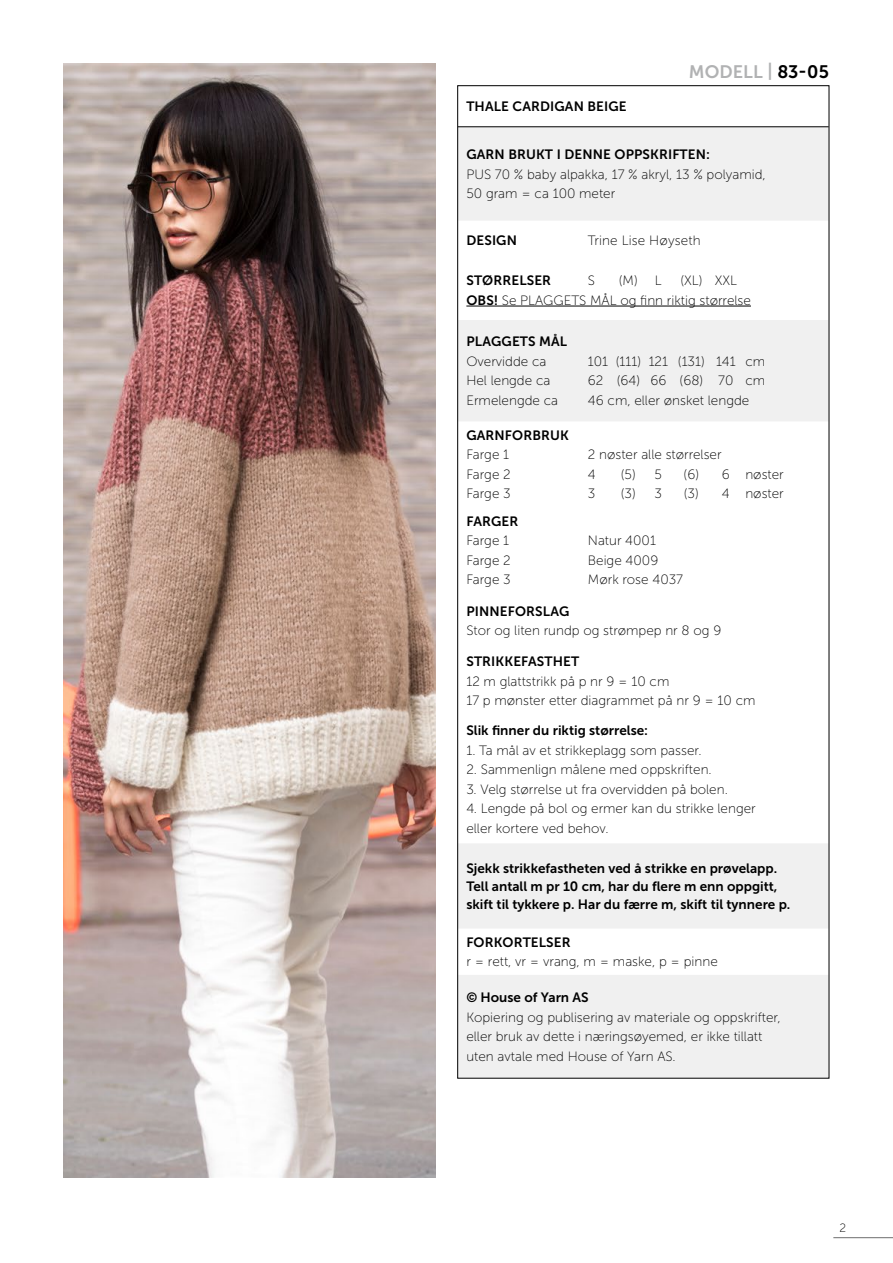
<style>
.page{position:relative;width:893px;height:1263px;background:#fff}
.page>*{position:absolute;margin:0;border:0;box-sizing:border-box;transform-origin:0 0}
.t1{font:18px "Museo Sans 700";letter-spacing:.005em;color:#b1b2b3}
.t2{font:13.5px "Museo Sans 100";color:#000}
.t3{font:13.5px "Museo Sans 700";color:#000}
.t4{font:12px "Museo Sans 100";color:#000}
.s1{color:#000}
.s2{font-family:"Museo Sans 700"}
</style>
<div class="page">
<hr style="left:833px;top:1237px;width:60px;height:1px;background:#6e6e6e">
<img style="left:64px;top:64px;width:372px;height:1114px">
<svg style="left:459px;top:128px;width:368px;height:948px"></svg>
<hr style="left:458px;top:127px;width:371px;height:1px;background:#000">
<hr style="left:466px;top:306px;width:285px;height:1px;background:#000">
<p class="t1" style="left:689px;top:62px;width:142px">MODELL | <span class="s1">83-05</span></p>
<p class="t3" style="left:466px;top:99px;width:162px">THALE CARDIGAN BEIGE</p>
<p class="t3" style="left:466px;top:147px;width:245px">GARN BRUKT I DENNE OPPSKRIFTEN:</p>
<p class="t2" style="left:466px;top:167px;width:301px">PUS 70 % baby alpakka, 17 % akryl, 13 % polyamid,</p>
<p class="t2" style="left:466px;top:186px;width:150px">50 gram = ca 100 meter</p>
<p class="t3" style="left:466px;top:233px;width:52px">DESIGN</p>
<p class="t2" style="left:588px;top:233px;width:114px">Trine Lise Høyseth</p>
<p class="t3" style="left:466px;top:273px;width:86px">STØRRELSER</p>
<p class="t2" style="left:588px;top:273px;width:9px">S</p>
<p class="t2" style="left:619px;top:273px;width:44px">(M) L</p>
<p class="t2" style="left:680px;top:273px;width:58px">(XL) XXL</p>
<p class="t2" style="left:466px;top:293px;width:286px"><span class="s2">OBS!</span> Se PLAGGETS MÅL og finn riktig størrelse</p>
<p class="t3" style="left:466px;top:334px;width:102px">PLAGGETS MÅL</p>
<p class="t2" style="left:466px;top:354px;width:82px">Overvidde ca</p>
<p class="t2" style="left:588px;top:354px;width:179px">101 (111) 121 (131) 141 cm</p>
<p class="t2" style="left:466px;top:374px;width:85px">Hel lengde ca</p>
<p class="t2" style="left:588px;top:374px;width:179px">62 (64) 66 (68) 70 cm</p>
<p class="t2" style="left:466px;top:393px;width:93px">Ermelengde ca</p>
<p class="t2" style="left:588px;top:393px;width:163px">46 cm, eller ønsket lengde</p>
<p class="t3" style="left:466px;top:428px;width:104px">GARNFORBRUK</p>
<p class="t2" style="left:466px;top:448px;width:44px">Farge 1</p>
<p class="t2" style="left:588px;top:448px;width:135px">2 nøster alle størrelser</p>
<p class="t2" style="left:466px;top:467px;width:46px">Farge 2</p>
<p class="t2" style="left:588px;top:467px;width:9px">4</p>
<p class="t2" style="left:621px;top:467px;width:43px">(5) 5</p>
<p class="t2" style="left:684px;top:467px;width:102px">(6) 6 nøster</p>
<p class="t2" style="left:466px;top:487px;width:46px">Farge 3</p>
<p class="t2" style="left:588px;top:487px;width:9px">3</p>
<p class="t2" style="left:621px;top:487px;width:43px">(3) 3</p>
<p class="t2" style="left:684px;top:487px;width:101px">(3) 4 nøster</p>
<p class="t3" style="left:466px;top:513px;width:53px">FARGER</p>
<p class="t2" style="left:466px;top:533px;width:44px">Farge 1</p>
<p class="t2" style="left:588px;top:533px;width:70px">Natur 4001</p>
<p class="t2" style="left:466px;top:553px;width:46px">Farge 2</p>
<p class="t2" style="left:588px;top:553px;width:72px">Beige 4009</p>
<p class="t2" style="left:466px;top:572px;width:46px">Farge 3</p>
<p class="t2" style="left:588px;top:572px;width:97px">Mørk rose 4037</p>
<p class="t3" style="left:466px;top:603px;width:105px">PINNEFORSLAG</p>
<p class="t2" style="left:466px;top:623px;width:256px">Stor og liten rundp og strømpep nr 8 og 9</p>
<p class="t3" style="left:466px;top:654px;width:114px">STRIKKEFASTHET</p>
<p class="t2" style="left:466px;top:674px;width:205px">12 m glattstrikk på p nr 9 = 10 cm</p>
<p class="t2" style="left:466px;top:694px;width:291px">17 p mønster etter diagrammet på nr 9 = 10 cm</p>
<p class="t3" style="left:466px;top:723px;width:183px">Slik finner du riktig størrelse:</p>
<p class="t2" style="left:466px;top:743px;width:237px">1. Ta mål av et strikkeplagg som passer.</p>
<p class="t2" style="left:466px;top:762px;width:247px">2. Sammenlign målene med oppskriften.</p>
<p class="t2" style="left:466px;top:782px;width:263px">3. Velg størrelse ut fra overvidden på bolen.</p>
<p class="t2" style="left:466px;top:801px;width:291px">4. Lengde på bol og ermer kan du strikke lenger</p>
<p class="t2" style="left:466px;top:821px;width:144px">eller kortere ved behov.</p>
<p class="t3" style="left:466px;top:861px;width:312px">Sjekk strikkefastheten ved å strikke en prøvelapp.</p>
<p class="t3" style="left:466px;top:879px;width:313px">Tell antall m pr 10 cm, har du flere m enn oppgitt,</p>
<p class="t3" style="left:466px;top:897px;width:326px">skift til tykkere p. Har du færre m, skift til tynnere p.</p>
<p class="t3" style="left:466px;top:935px;width:106px">FORKORTELSER</p>
<p class="t2" style="left:466px;top:955px;width:253px">r = rett, vr = vrang, m = maske, p = pinne</p>
<p class="t3" style="left:466px;top:990px;width:124px">© House of Yarn AS</p>
<p class="t2" style="left:466px;top:1010px;width:316px">Kopiering og publisering av materiale og oppskrifter,</p>
<p class="t2" style="left:466px;top:1029px;width:298px">eller bruk av dette i næringsøyemed, er ikke tillatt</p>
<p class="t2" style="left:466px;top:1049px;width:211px">uten avtale med House of Yarn AS.</p>
<p class="t4" style="left:839px;top:1221px;width:8px">2</p>
</div>
